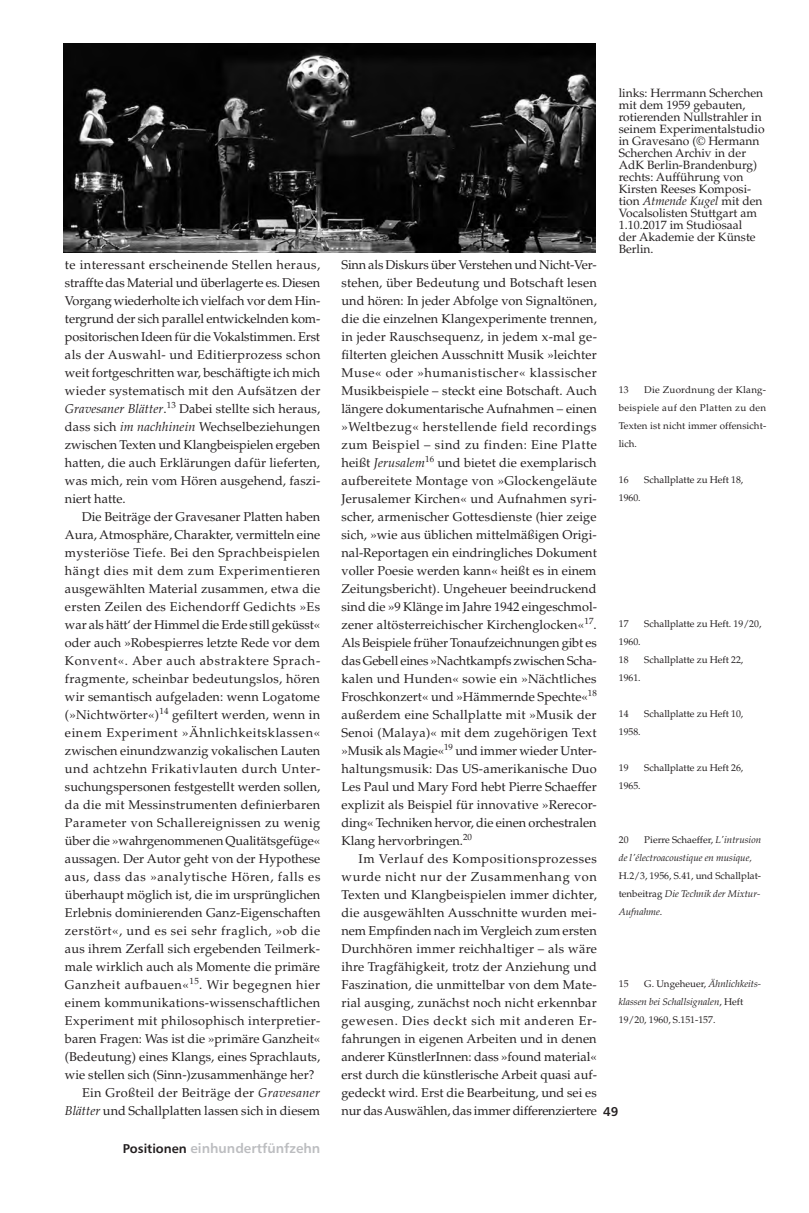
<style>
.page{position:relative;width:809px;height:1213px;background:#fff}
.page>*{position:absolute;margin:0;border:0;box-sizing:border-box;transform-origin:0 0}
.t1{font:13.5px "Humanist 777 BT Bold B";color:#bcbdc0}
.t2{font:12.75px/18px "Palatino LT Std";letter-spacing:.01em;color:#231f20;text-align:justify}
.t3{font:12.75px "Palatino LT Std";letter-spacing:.045em;color:#231f20}
.t4{font:12.75px "Palatino LT Std";letter-spacing:-.01em;color:#231f20}
.t5{font:12.75px "Palatino LT Std";letter-spacing:.03em;color:#231f20}
.t6{font:12.75px "Palatino LT Std";letter-spacing:.04em;color:#231f20}
.t7{font:12.75px "Palatino LT Std";letter-spacing:.05em;color:#231f20}
.t8{font:12.75px "Palatino LT Std";letter-spacing:.035em;color:#231f20}
.t9{font:12.75px "Humanist 777 BT Bold B";color:#231f20}
.t10{font:12px/12px "Palatino";color:#231f20}
.t11{font:9.75px/18px "Palatino LT Std";color:#231f20;text-align:justify}
.t12{font:italic 9.75px/18px "Palatino LT Std";color:#231f20}
.s1{font-style:italic}
.s2{font-size:12.75px;color:#231f20}
.s3{font-style:normal}
</style>
<div class="page">
<img style="left:64px;top:44px;width:531px;height:209px">
<p class="t2" style="left:65px;top:256px;width:257px">te interessant erscheinende Stellen heraus, straffte das Material und überlagerte es. Diesen Vorgang wiederholte ich vielfach vor dem Hin&shy;tergrund der sich parallel entwickelnden kom&shy;positorischen Ideen für die Vokalstimmen. Erst als der Auswahl- und Editierprozess schon weit fortgeschritten war, beschäftigte ich mich wieder systematisch mit den Aufsätzen der <span class="s1">Gravesaner Blätter</span>.<sup>13</sup> Dabei stellte sich heraus, dass sich <span class="s1">im nachhinein</span> Wechselbeziehungen zwischen Texten und Klangbeispielen ergeben hatten, die auch Erklärungen dafür lieferten, was mich, rein vom Hören ausgehend, faszi&shy;niert hatte.</p>
<p class="t2" style="left:82px;top:508px;width:240px">Die Beiträge der Gravesaner Platten haben</p>
<p class="t2" style="left:65px;top:526px;width:257px">Aura, Atmosphäre, Charakter, vermitteln eine</p>
<p class="t5" style="left:65px;top:545px;width:256px">mysteriöse Tiefe. Bei den Sprachbeispielen</p>
<p class="t3" style="left:65px;top:563px;width:257px">hängt dies mit dem zum Experimentieren</p>
<p class="t2" style="left:65px;top:580px;width:257px">ausgewählten Material zusammen, etwa die</p>
<p class="t2" style="left:65px;top:598px;width:257px">ersten Zeilen des Eichendorff Gedichts »Es</p>
<p class="t4" style="left:65px;top:617px;width:257px">war als hätt‘ der Himmel die Erde still geküsst«</p>
<p class="t2" style="left:65px;top:634px;width:256px">oder auch »Robespierres letzte Rede vor dem</p>
<p class="t7" style="left:65px;top:653px;width:257px">Konvent«. Aber auch abstraktere Sprach-</p>
<p class="t2" style="left:65px;top:670px;width:256px">fragmente, scheinbar bedeutungslos, hören</p>
<p class="t2" style="left:65px;top:688px;width:256px">wir semantisch aufgeladen: wenn Logatome</p>
<p class="t2" style="left:65px;top:706px;width:257px">(»Nichtwörter«)<sup>14</sup> gefiltert werden, wenn in</p>
<p class="t3" style="left:65px;top:725px;width:256px">einem Experiment »Ähnlichkeitsklassen«</p>
<p class="t2" style="left:65px;top:742px;width:257px">zwischen einundzwanzig vokalischen Lauten</p>
<p class="t6" style="left:65px;top:761px;width:257px">und achtzehn Frikativlauten durch Unter-</p>
<p class="t2" style="left:65px;top:778px;width:257px">suchungspersonen festgestellt werden sollen,</p>
<p class="t2" style="left:65px;top:796px;width:257px">da die mit Messinstrumenten definierbaren</p>
<p class="t8" style="left:65px;top:815px;width:257px">Parameter von Schallereignissen zu wenig</p>
<p class="t4" style="left:65px;top:833px;width:257px">über die »wahrgenommenen Qualitätsgefüge«</p>
<p class="t2" style="left:65px;top:850px;width:257px">aussagen. Der Autor geht von der Hypothese</p>
<p class="t7" style="left:65px;top:869px;width:257px">aus, dass das »analytische Hören, falls es</p>
<p class="t2" style="left:65px;top:886px;width:257px">überhaupt möglich ist, die im ursprünglichen</p>
<p class="t2" style="left:65px;top:904px;width:257px">Erlebnis dominierenden Ganz-Eigenschaften</p>
<p class="t6" style="left:65px;top:923px;width:257px">zerstört«, und es sei sehr fraglich, »ob die</p>
<p class="t2" style="left:65px;top:940px;width:256px">aus ihrem Zerfall sich ergebenden Teilmerk-</p>
<p class="t2" style="left:65px;top:958px;width:256px">male wirklich auch als Momente die primäre</p>
<p class="t3" style="left:65px;top:977px;width:257px">Ganzheit aufbauen«<sup>15</sup>. Wir begegnen hier</p>
<p class="t2" style="left:65px;top:994px;width:257px">einem kommunikations-wissenschaftlichen</p>
<p class="t2" style="left:65px;top:1012px;width:257px">Experiment mit philosophisch interpretier-</p>
<p class="t2" style="left:65px;top:1030px;width:257px">baren Fragen: Was ist die »primäre Ganzheit«</p>
<p class="t2" style="left:65px;top:1048px;width:257px">(Bedeutung) eines Klangs, eines Sprachlauts,</p>
<p class="t2" style="left:65px;top:1066px;width:251px">wie stellen sich (Sinn-)zusammenhänge her?</p>
<p class="t5" style="left:82px;top:1085px;width:240px">Ein Großteil der Beiträge der <span class="s1">Gravesaner</span></p>
<p class="t2" style="left:65px;top:1102px;width:257px"><span class="s1">Blätter</span> und Schallplatten lassen sich in diesem</p>
<p class="t1" style="left:123px;top:1139px;width:199px"><span class="s2">Positionen</span> einhundertfünfzehn</p>
<p class="t10" style="left:618px;top:87px;width:147px">links: Herrmann Scherchen mit dem 1959 gebauten, rotierenden Nullstrahler in seinem Experimentalstudio in Gravesano (© Hermann<br>Scherchen Archiv in der<br>AdK Berlin-Brandenburg) rechts: Aufführung von<br>Kirsten Reeses Komposi&shy;tion <span class="s1">Atmende Kugel</span> mit den<br>Vocalsolisten Stuttgart am<br>1.10.2017 im Studiosaal<br>der Akademie der Künste<br>Berlin.</p>
<p class="t2" style="left:341px;top:256px;width:257px">Sinn als Diskurs über Verstehen und Nicht-Ver&shy;stehen, über Bedeutung und Botschaft lesen und hören: In jeder Abfolge von Signaltönen, die die einzelnen Klangexperimente trennen, in jeder Rauschsequenz, in jedem x-mal ge&shy;filterten gleichen Ausschnitt Musik »leichter Muse« oder »humanistischer« klassischer Musikbeispiele – steckt eine Botschaft. Auch längere dokumentarische Aufnahmen – einen »Weltbezug« herstellende field recordings zum Beispiel – sind zu finden: Eine Platte heißt <span class="s1">Jerusalem</span><sup>16</sup> und bietet die exemplarisch aufbereitete Montage von »Glockengeläute Jerusalemer Kirchen« und Aufnahmen syri&shy;scher, armenischer Gottesdienste (hier zeige sich, »wie aus üblichen mittelmäßigen Origi&shy;nal-Reportagen ein eindringliches Dokument voller Poesie werden kann« heißt es in einem Zeitungsbericht). Ungeheuer beeindruckend sind die »9 Klänge im Jahre 1942 eingeschmol&shy;zener altösterreichischer Kirchenglocken«<sup>17</sup>.<br>Als Beispiele früher Tonaufzeichnungen gibt es das Gebell eines »Nachtkampfs zwischen Scha&shy;kalen und Hunden« sowie ein »Nächtliches Froschkonzert« und »Hämmernde Spechte«<sup>18 </sup>außerdem eine Schallplatte mit »Musik der Senoi (Malaya)« mit dem zugehörigen Text »Musik als Magie«<sup>19</sup> und immer wieder Unter&shy;haltungsmusik: Das US-amerikanische Duo Les Paul und Mary Ford hebt Pierre Schaeffer explizit als Beispiel für innovative »Rerecor&shy;ding« Techniken hervor, die einen orchestralen Klang hervorbringen.<sup>20</sup></p>
<p class="t2" style="left:341px;top:850px;width:257px;text-indent:17px">Im Verlauf des Kompositionsprozesses wurde nicht nur der Zusammenhang von Texten und Klangbeispielen immer dichter, die ausgewählten Ausschnitte wurden mei&shy;nem Empfinden nach im Vergleich zum ersten Durchhören immer reichhaltiger – als wäre ihre Tragfähigkeit, trotz der Anziehung und Faszination, die unmittelbar von dem Mate&shy;rial ausging, zunächst noch nicht erkennbar gewesen. Dies deckt sich mit anderen Er&shy;fahrungen in eigenen Arbeiten und in denen anderer KünstlerInnen: dass »found material« erst durch die künstlerische Arbeit quasi auf&shy;gedeckt wird. Erst die Bearbeitung, und sei es nur das Auswählen, das immer differenziertere</p>
<p class="t11" style="left:618px;top:381px;width:149px;text-indent:26px">Die Zuordnung der Klang&shy;beispiele auf den Platten zu den Texten ist nicht immer offensicht&shy;lich.</p>
<p class="t11" style="left:618px;top:381px;width:11px">13</p>
<p class="t11" style="left:618px;top:471px;width:11px">16</p>
<p class="t11" style="left:644px;top:471px;width:101px">Schallplatte zu Heft 18,</p>
<p class="t11" style="left:618px;top:489px;width:23px">1960.</p>
<p class="t11" style="left:618px;top:615px;width:11px">17</p>
<p class="t11" style="left:644px;top:615px;width:119px">Schallplatte zu Heft. 19/20,</p>
<p class="t11" style="left:618px;top:633px;width:23px">1960.<br>18</p>
<p class="t11" style="left:644px;top:651px;width:101px">Schallplatte zu Heft 22,</p>
<p class="t11" style="left:618px;top:669px;width:23px">1961.</p>
<p class="t11" style="left:618px;top:705px;width:11px">14</p>
<p class="t11" style="left:644px;top:705px;width:101px">Schallplatte zu Heft 10,</p>
<p class="t11" style="left:618px;top:723px;width:23px">1958.</p>
<p class="t11" style="left:618px;top:759px;width:11px">19</p>
<p class="t11" style="left:644px;top:759px;width:101px">Schallplatte zu Heft 26,</p>
<p class="t11" style="left:618px;top:777px;width:23px">1965.</p>
<p class="t12" style="left:618px;top:831px;width:144px;text-indent:26px"><span class="s3">Pierre Schaeffer,</span> L'intrusion de l'électroacoustique en musique,</p>
<p class="t11" style="left:618px;top:867px;width:144px">H.2/3, 1956, S.41, und Schallplat&shy;tenbeitrag <span class="s1">Die Technik der Mixtur-Aufnahme</span>.</p>
<p class="t11" style="left:618px;top:831px;width:11px">20</p>
<p class="t11" style="left:618px;top:975px;width:144px;text-align:left;text-indent:26px">G. Ungeheuer, <span class="s1">Ähnlichkeits&shy;klassen bei Schallsignalen</span>, Heft<br>19/20, 1960, S.151-157.</p>
<p class="t11" style="left:618px;top:975px;width:11px">15</p>
<p class="t9" style="left:603px;top:1103px;width:17px">49</p>
</div>
